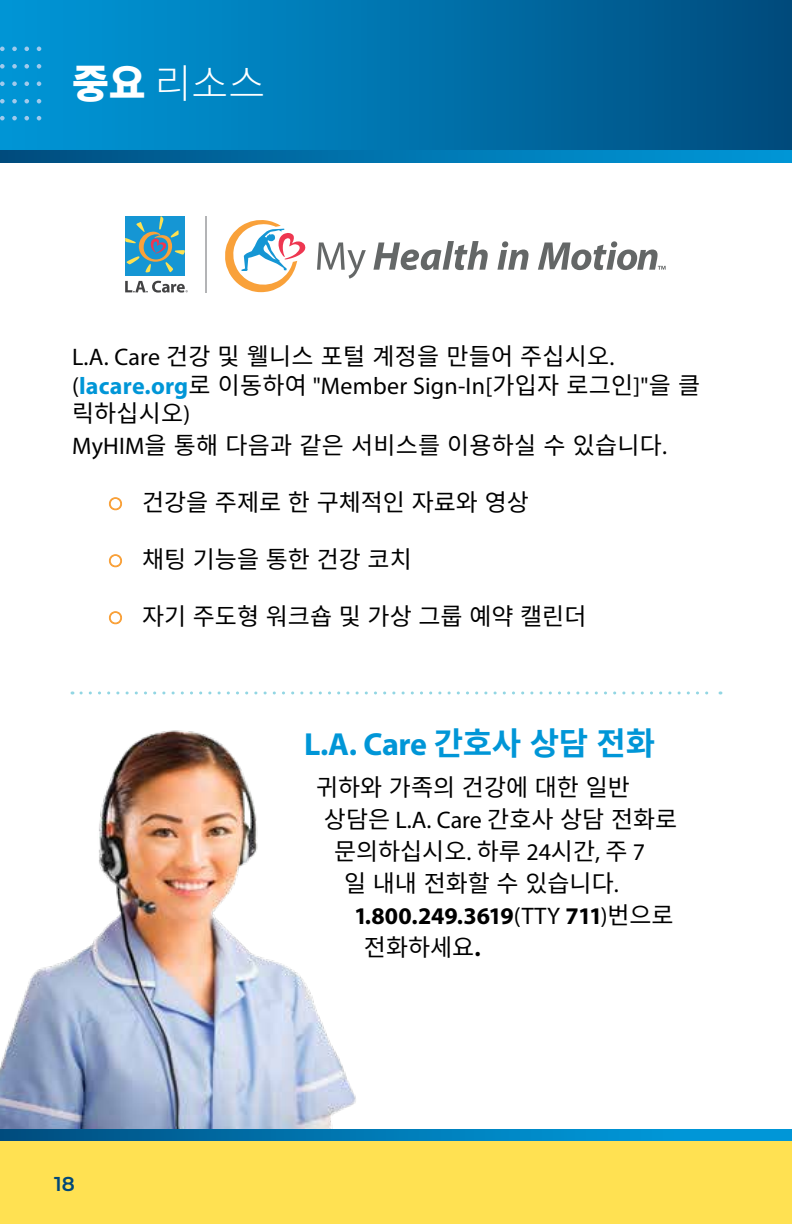
<style>
.page{position:relative;width:792px;height:1224px;background:#fff}
.page>*{position:absolute;margin:0;border:0;box-sizing:border-box;transform-origin:0 0}
.t1{font:300 40px "Noto Sans CJ Kkr";color:#fff}
.t2{font:700 32px "Myriad Pro";color:#0096d7}
.t3{font:24px/28.8px "Noto Sans CJ Kkr";color:#000}
.t4{font:700 24px "Myriad Pro";letter-spacing:-.01em;color:#000}
.t5{font:600 20px "Montserrat";color:#004879}
.s1{font-weight:900}
.s2{font-family:"Myriad Pro"}
.s3{font-family:"Myriad Pro";font-weight:700;color:#0096d7}
.s4{font-family:"Noto Sans CJ Kkr"}
.s5{font-weight:400}
.s6{font-family:"Noto Sans CJ Kkr";font-weight:400}
.s7{font-family:"Myriad Pro";font-weight:700}
</style>
<div class="page">
<div style="left:0;top:0;width:792px;height:153px;background:linear-gradient(to right,#0098d9,#004e80)"></div>
<div style="left:0;top:1134px;width:792px;height:90px;background:#ffe152"></div>
<svg style="left:0;top:151px;width:792px;height:11px;background:#0073ad"></svg>
<svg style="left:81px;top:691px;width:640px;height:3px"></svg>
<img style="left:0;top:730px;width:356px;height:399px">
<svg style="left:0;top:1129px;width:792px;height:12px;background:#0079b4"></svg>
<svg style="left:24px;top:64px;width:5px;height:5px"></svg>
<svg style="left:24px;top:81px;width:5px;height:5px"></svg>
<svg style="left:24px;top:99px;width:5px;height:5px"></svg>
<svg style="left:24px;top:47px;width:5px;height:4px"></svg>
<svg style="left:37px;top:64px;width:4px;height:5px"></svg>
<svg style="left:37px;top:81px;width:4px;height:5px"></svg>
<svg style="left:37px;top:99px;width:4px;height:5px"></svg>
<svg style="left:37px;top:47px;width:4px;height:4px"></svg>
<svg style="left:0;top:64px;width:5px;height:5px"></svg>
<svg style="left:0;top:81px;width:5px;height:5px"></svg>
<svg style="left:0;top:99px;width:5px;height:5px"></svg>
<svg style="left:0;top:47px;width:5px;height:4px"></svg>
<svg style="left:12px;top:64px;width:5px;height:5px"></svg>
<svg style="left:12px;top:81px;width:5px;height:5px"></svg>
<svg style="left:12px;top:99px;width:5px;height:5px"></svg>
<svg style="left:12px;top:47px;width:5px;height:4px"></svg>
<svg style="left:24px;top:116px;width:5px;height:4px"></svg>
<svg style="left:37px;top:116px;width:4px;height:4px"></svg>
<svg style="left:0;top:116px;width:5px;height:4px"></svg>
<svg style="left:12px;top:116px;width:5px;height:4px"></svg>
<hr style="left:205px;top:216px;width:1px;height:77px;background:#b3b4b6">
<div style="left:125px;top:216px;width:60px;height:60px;background:#1596d4"></div>
<svg style="left:125px;top:216px;width:60px;height:57px"></svg>
<svg style="left:125px;top:281px;width:63px;height:12px"></svg>
<svg style="left:373px;top:241px;width:115px;height:29px"></svg>
<svg style="left:497px;top:241px;width:32px;height:29px"></svg>
<svg style="left:538px;top:241px;width:128px;height:29px"></svg>
<svg style="left:317px;top:242px;width:49px;height:37px"></svg>
<svg style="left:225px;top:220px;width:81px;height:72px"></svg>
<h2 class="t1" style="left:72px;top:61px;width:195px"><span class="s1">중요</span> 리소스</h2>
<p class="t3" style="left:72px;top:342px;width:630px"><span class="s2">L.A. Care</span> 건강 및 웰니스 포털 계정을 만들어 주십시오<span class="s2">. (</span><span class="s3">lacare.org</span>로 이동하여 <span class="s2">"Member Sign-In[</span>가입자 로그인<span class="s2">]"</span>을 클 릭하십시오<span class="s2">)</span></p>
<p class="t3" style="left:72px;top:432px;width:597px"><span class="s2">MyHIM</span>을 통해 다음과 같은 서비스를 이용하실 수 있습니다<span class="s2">.</span></p>
<p class="t3" style="left:142px;top:489px;width:388px">건강을 주제로 한 구체적인 자료와 영상</p>
<p class="t3" style="left:142px;top:546px;width:271px">채팅 기능을 통한 건강 코치</p>
<p class="t3" style="left:142px;top:603px;width:446px">자기 주도형 워크숍 및 가상 그룹 예약 캘린더</p>
<p class="t5" style="left:54px;top:1170px;width:22px">18</p>
<h3 class="t2" style="left:304px;top:724px;width:353px">L.A. Care <span class="s4">간호사 상담 전화</span></h3>
<p class="t3" style="left:316px;top:774px;width:315px">귀하와 가족의 건강에 대한 일반</p>
<p class="t3" style="left:324px;top:806px;width:355px">상담은 <span class="s2">L.A. Care</span> 간호사 상담 전화로</p>
<p class="t3" style="left:334px;top:838px;width:313px">문의하십시오<span class="s2">.</span> 하루 <span class="s2">24</span>시간<span class="s2">,</span> 주 <span class="s2">7</span></p>
<p class="t3" style="left:344px;top:870px;width:276px">일 내내 전화할 수 있습니다<span class="s2">.</span></p>
<p class="t4" style="left:354px;top:901px;width:321px">1.800.249.3619<span class="s5">(TTY</span> 711<span class="s5">)</span><span class="s6">번으로</span></p>
<p class="t3" style="left:364px;top:934px;width:118px">전화하세요<span class="s7">.</span></p>
</div>
